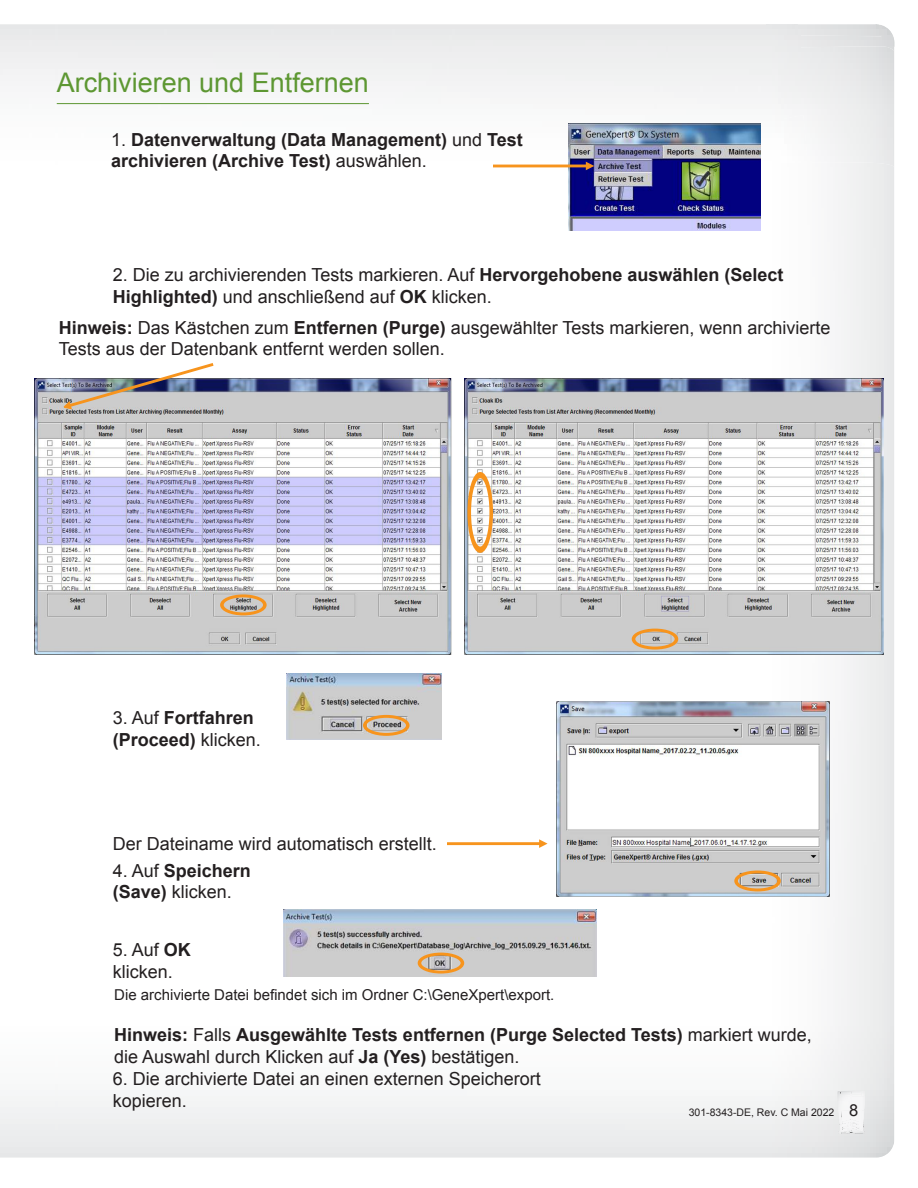
<style>
.page{position:relative;width:918px;height:1188px;background:#fff}
.page>*{position:absolute;margin:0;border:0;box-sizing:border-box;transform-origin:0 0}
.t1{font:27px "Arial";color:#5d9732}
.t2{font:18px/21.6px "Arial";color:#231f20}
.t3{font:700 18px/21.6px "Arial";color:#231f20}
.t4{font:15px "Arial";color:#231f20}
.t5{font:10.5px "Arial";color:#231f20}
.s1{font-weight:400}
.s2{font-weight:700}
.s3{font-size:16.5px}
</style>
<div class="page">
<img style="left:0;top:24px;width:633px;height:100px">
<img style="left:568px;top:124px;width:192px;height:106px">
<img style="left:35px;top:378px;width:417px;height:276px">
<div style="left:220px;top:594px;width:46px;height:22px;border:3px solid #f7941d;border-radius:50%"></div>
<hr style="left:447px;top:842px;width:94px;height:3px;background:#f7941d">
<svg style="left:539px;top:839px;width:9px;height:9px"></svg>
<img style="left:556px;top:702px;width:273px;height:194px">
<img style="left:286px;top:673px;width:155px;height:67px">
<div style="left:363px;top:715px;width:46px;height:21px;border:3px solid #f7941d;border-radius:50%"></div>
<img style="left:284px;top:909px;width:312px;height:68px">
<div style="left:418px;top:952px;width:46px;height:22px;border:3px solid #f7941d;border-radius:50%"></div>
<img style="left:465px;top:378px;width:418px;height:276px">
<div style="left:632px;top:628px;width:46px;height:22px;border:3px solid #f7941d;border-radius:50%"></div>
<div style="left:467px;top:473px;width:27px;height:79px;border:5px solid #f7941d;border-radius:50%"></div>
<hr style="left:57px;top:103px;width:312px;height:1px;background:#5d9732">
<div style="left:734px;top:870px;width:47px;height:22px;border:3px solid #f7941d;border-radius:50%"></div>
<hr style="left:494px;top:165px;width:93px;height:2px;background:#f7941d">
<svg style="left:586px;top:162px;width:8px;height:8px"></svg>
<img style="left:64px;top:363px;width:152px;height:46px">
<img style="left:837px;top:1111px;width:1px;height:23px">
<img style="left:837px;top:1091px;width:1px;height:20px">
<img style="left:838px;top:1091px;width:27px;height:43px">
<svg style="left:841px;top:1091px;width:10px;height:5px"></svg>
<img style="left:851px;top:1091px;width:14px;height:5px">
<h1 class="t1" style="left:57px;top:72px;width:314px">Archivieren und Entfernen</h1>
<p class="t3" style="left:111px;top:130px;width:413px"><span class="s1">1.</span> Datenverwaltung (Data Management) <span class="s1">und</span> Test archivieren (Archive Test) <span class="s1">auswählen.</span></p>
<p class="t2" style="left:113px;top:266px;width:672px">2. Die zu archivierenden Tests markieren. Auf <span class="s2">Hervorgehobene auswählen (Select<br>Highlighted)</span> und anschließend auf <span class="s2">OK</span> klicken.</p>
<p class="t2" style="left:59px;top:317px;width:773px"><span class="s2">Hinweis:</span> Das Kästchen zum <span class="s2">Entfernen (Purge)</span> ausgewählter Tests markieren, wenn archivierte<br>Tests aus der Datenbank entfernt werden sollen.</p>
<p class="t3" style="left:113px;top:708px;width:150px"><span class="s1">3. Auf</span> Fortfahren (Proceed) <span class="s1">klicken.</span></p>
<p class="t2" style="left:113px;top:834px;width:326px">Der Dateiname wird automatisch erstellt.</p>
<p class="t3" style="left:113px;top:861px;width:140px"><span class="s1">4. Auf</span> Speichern (Save) <span class="s1">klicken.</span></p>
<p class="t2" style="left:113px;top:941px;width:80px">5. Auf <span class="s2">OK </span>klicken.</p>
<p class="t4" style="left:114px;top:985px;width:442px">Die archivierte Datei befindet sich im Ordner C:\GeneXpert\export.</p>
<p class="t3" style="left:114px;top:1026px;width:699px">Hinweis: <span class="s1">Falls</span> Ausgewählte Tests entfernen (Purge Selected Tests) <span class="s1">markiert wurde, die Auswahl durch Klicken auf</span> Ja (Yes) <span class="s1">bestätigen.</span></p>
<p class="t2" style="left:113px;top:1070px;width:430px">6. Die archivierte Datei an einen externen Speicherort kopieren.</p>
<p class="t5" style="left:689px;top:1108px;width:171px">301-8343-DE, Rev. C Mai 2022 <span class="s3">8</span></p>
</div>
